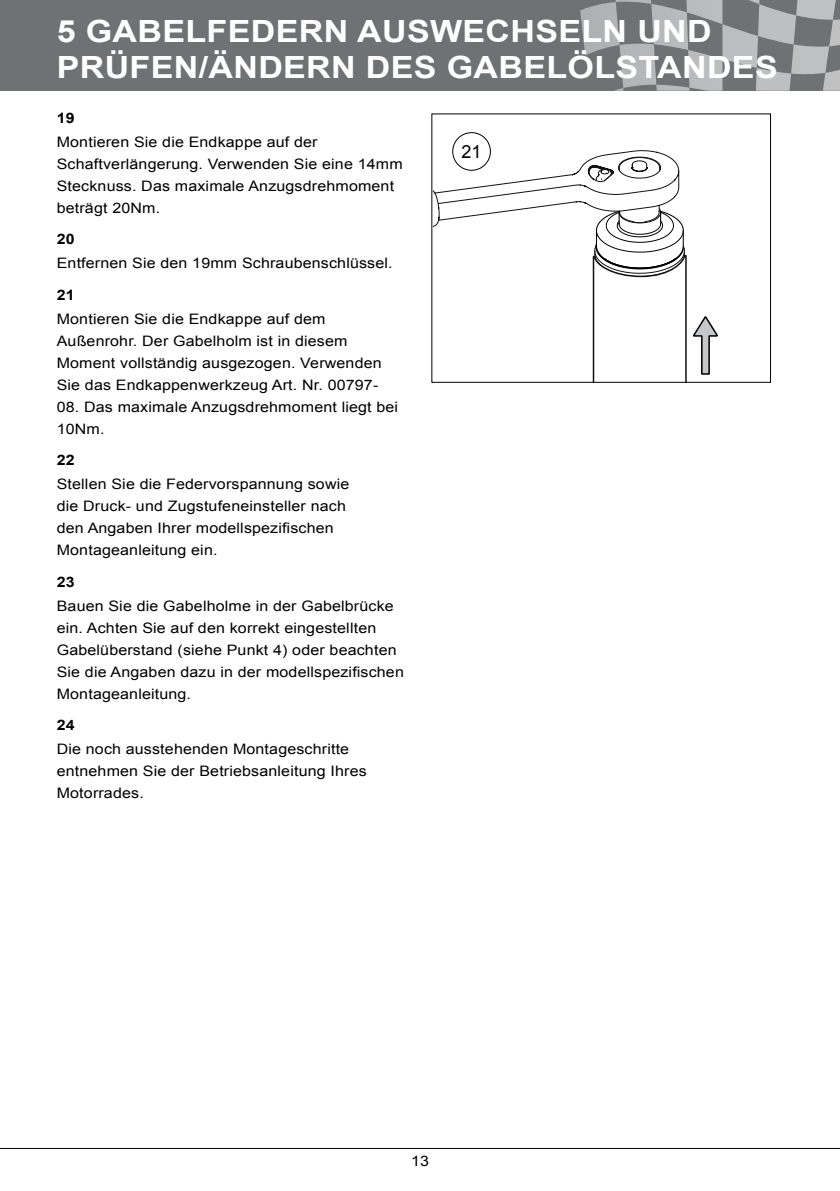
<style>
.page{position:relative;width:840px;height:1191px;background:#fff}
.page>*{position:absolute;margin:0;border:0;box-sizing:border-box;transform-origin:0 0}
.t1{font:700 30.6px/36px "Arial";letter-spacing:.01em;color:#fff;scale:1.11 1}
.t2{font:18px "Arial";color:#000}
.t3{font:14.4px/22px "Arial";letter-spacing:.01em;color:#000;scale:1.11 1}
.t4{font:700 14.4px "Arial";letter-spacing:.02em;color:#000;scale:1.11 1}
</style>
<div class="page">
<div style="left:0;top:0;width:839px;height:91px;background:#707172"></div>
<svg style="left:580px;top:0;width:259px;height:91px"></svg>
<hr style="left:0;top:1148px;width:839px;height:1px;background:#000">
<svg style="left:433px;top:150px;width:284px;height:231px"></svg>
<div style="left:452px;top:133px;width:38px;height:37px;background:#fff;border-radius:50%"></div>
<div style="left:452px;top:132px;width:38px;height:39px;border:1px solid #000;border-radius:50%"></div>
<h1 class="t1" style="left:57px;top:14px;width:647px">5 GABELFEDERN AUSWECHSELN UND<br>PRÜF EN/ÄNDERN DES GAB ELÖ LSTANDES</h1>
<p class="t4" style="left:57px;top:108px;width:18px">19</p>
<p class="t3" style="left:57px;top:131px;width:313px">Montieren Sie die Endkappe auf der Schaftverlängerung. Verwenden Sie eine 14mm Stecknuss. Das maximale Anzugsdrehmoment beträgt 20Nm.</p>
<p class="t4" style="left:57px;top:230px;width:18px">20</p>
<p class="t3" style="left:57px;top:252px;width:304px">Entfernen Sie den 19mm Schraubenschlüssel.</p>
<p class="t4" style="left:57px;top:285px;width:18px">21</p>
<p class="t3" style="left:57px;top:308px;width:294px">Montieren Sie die Endkappe auf dem Außenrohr. Der Gabelholm ist in diesem Moment vollständig ausgezogen. Verwenden Sie das Endkappenwerkzeug Art. Nr. 00797-</p>
<p class="t3" style="left:57px;top:396px;width:309px">08. Das maximale Anzugsdrehmoment liegt bei<br>10Nm.</p>
<p class="t4" style="left:57px;top:450px;width:18px">22</p>
<p class="t3" style="left:57px;top:473px;width:265px">Stellen Sie die Federvorspannung sowie die Druck- und Zugstufeneinsteller nach den Angaben Ihrer modellspezifischen Montageanleitung ein.</p>
<p class="t4" style="left:57px;top:572px;width:18px">23</p>
<p class="t3" style="left:57px;top:595px;width:314px">Bauen Sie die Gabelholme in der Gabelbrücke ein. Achten Sie auf den korrekt eingestellten Gabelüberstand (siehe Punkt 4) oder beachten Sie die Angaben dazu in der modellspezifischen Montageanleitung.</p>
<p class="t4" style="left:57px;top:715px;width:18px">24</p>
<p class="t3" style="left:57px;top:738px;width:280px">Die noch ausstehenden Montageschritte entnehmen Sie der Betriebsanleitung Ihres<br>Motorrades.</p>
<p class="t2" style="left:461px;top:139px;width:22px">21</p>
<p class="t3" style="left:411px;top:1149px;width:18px">13</p>
</div>
